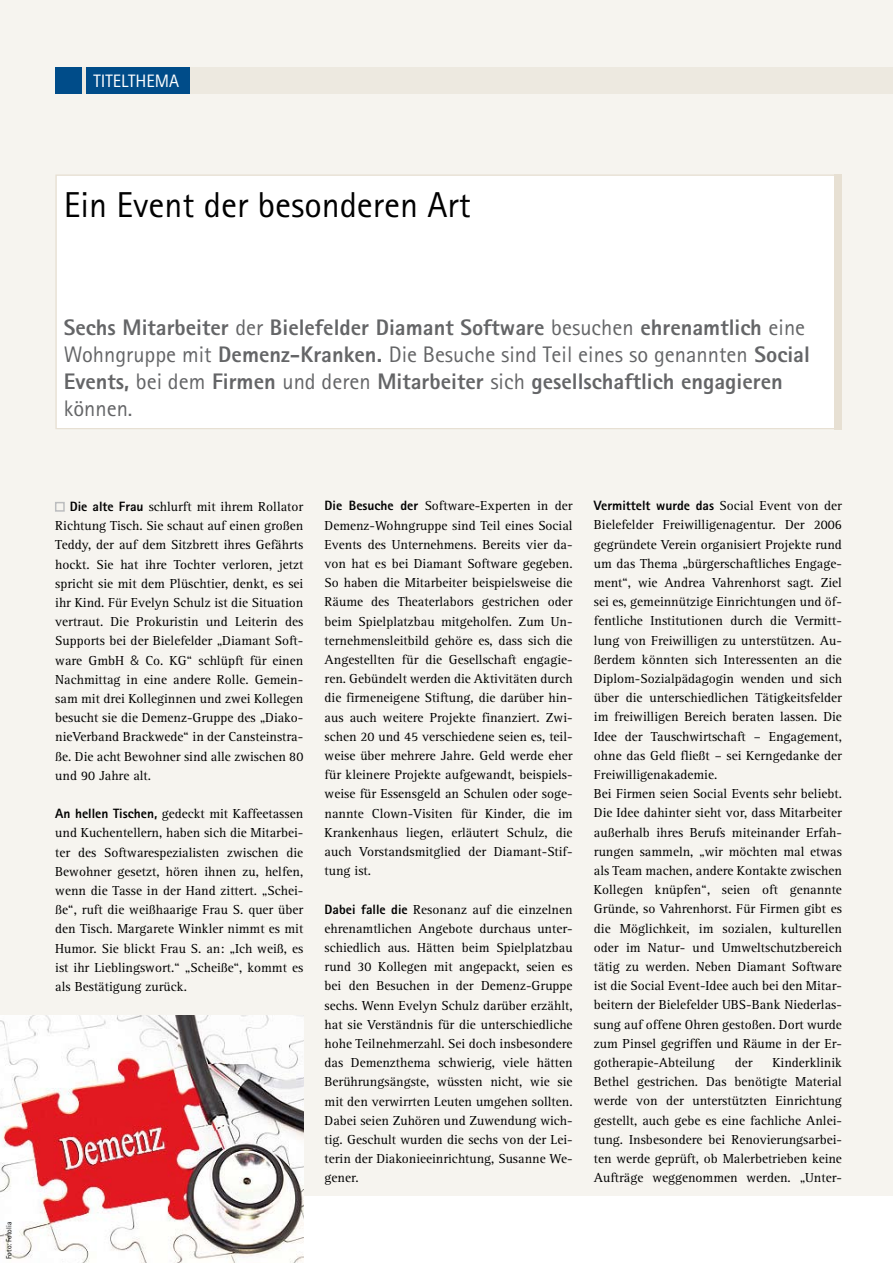
<style>
.page{position:relative;width:893px;height:1263px;background:#fff}
.page>*{position:absolute;margin:0;border:0;box-sizing:border-box;transform-origin:0 0}
.t1{font:36px "Rotis Sans Serif";color:#000}
.t2{font:800 22.5px/27px "Rotis Sans Serif";color:#646567}
.t3{font:18px "Rotis Sans Serif";color:#fff}
.t4{font:13.5px/19.2px "Rotis Serif";color:#000;text-align:justify}
.t5{font:800 13.5px "Rotis Sans Serif";color:#000}
.t6{font:7.5px "Rotis Sans Serif";color:#000}
.s1{font-weight:400}
.s2{font-family:"Rotis Sans Serif";font-weight:800}
.s3{font-family:"Frutiger";font-weight:300}
.s4{font-family:"Rotis Serif";font-weight:400}
</style>
<div class="page">
<div style="left:0;top:0;width:893px;height:1195px;background:#f6f4ef"></div>
<div style="left:55px;top:174px;width:787px;height:255px;background:#fff"></div>
<div style="left:189px;top:67px;width:704px;height:26px;background:#ede9e0"></div>
<div style="left:85px;top:67px;width:104px;height:26px;background:#004c89"></div>
<div style="left:55px;top:67px;width:27px;height:26px;background:#004c89"></div>
<hr style="left:82px;top:67px;width:3px;height:26px;background:#ede9e0">
<div style="left:55px;top:174px;width:787px;height:255px;border:2px solid #e7e0d3"></div>
<div style="left:834px;top:174px;width:8px;height:255px;background:#e7e0d3"></div>
<div style="left:55px;top:502px;width:10px;height:10px;border:2px solid #bcbdbf"></div>
<img style="left:0;top:1015px;width:303px;height:248px">
<p class="t6" style="left:4px;top:1259px;width:38px;rotate:-90deg">Foto: Fotolia</p>
<h3 class="t3" style="left:94px;top:70px;width:87px">titelthema</h3>
<h1 class="t1" style="left:64px;top:183px;width:409px">Ein Event der besonderen Art</h1>
<p class="t2" style="left:64px;top:314px;width:747px">Sechs Mitarbeiter <span class="s1">der</span> Bielefelder Diamant Software <span class="s1">besuchen</span> ehrenamtlich <span class="s1">eine Wohngruppe mit</span> Demenz-Kranken. <span class="s1">Die Besuche sind Teil eines so genannten</span> Social Events, <span class="s1">bei dem</span> Firmen <span class="s1">und deren</span> Mitarbeiter <span class="s1">sich</span> gesellschaftlich engagieren <span class="s1">können.</span></p>
<p class="t4" style="left:55px;top:497px;width:250px;text-indent:14px"><span class="s2">Die alte Frau</span> schlurft mit ihrem Rollator Richtung Tisch. Sie schaut auf einen großen Teddy, der auf dem Sitzbrett ihres Gefährts hockt. Sie hat ihre Tochter verloren, jetzt spricht sie mit dem Plüschtier, denkt, es sei ihr Kind. Für Evelyn Schulz ist die Situation vertraut. Die Prokuristin und Leiterin des Supports bei der Bielefelder „Diamant Soft&shy;ware GmbH <span class="s3">&amp;</span> Co. KG“ schlüpft für einen Nachmittag in eine andere Rolle. Gemein&shy;sam mit drei Kolleginnen und zwei Kollegen besucht sie die Demenz-Gruppe des „Diako&shy;nieVerband Brackwede“ in der Cansteinstra&shy;ße. Die acht Bewohner sind alle zwischen 80 und 90 Jahre alt.</p>
<p class="t4" style="left:55px;top:804px;width:250px"><span class="s2">An hellen Tischen,</span> gedeckt mit Kaffeetassen und Kuchentellern, haben sich die Mitarbei&shy;ter des Softwarespezialisten zwischen die Bewohner gesetzt, hören ihnen zu, helfen, wenn die Tasse in der Hand zittert. „Schei&shy;ße“, ruft die weißhaarige Frau S. quer über den Tisch. Margarete Winkler nimmt es mit Humor. Sie blickt Frau S. an: „Ich weiß, es ist ihr Lieblingswort.“ „Scheiße“, kommt es als Bestätigung zurück.</p>
<p class="t4" style="left:325px;top:497px;width:250px"><span class="s2">Die Besuche der</span> Software-Experten in der Demenz-Wohngruppe sind Teil eines Social Events des Unternehmens. Bereits vier da&shy;von hat es bei Diamant Software gegeben.<br>So haben die Mitarbeiter beispielsweise die Räume des Theaterlabors gestrichen oder beim Spielplatzbau mitgeholfen. Zum Un&shy;ternehmensleitbild gehöre es, dass sich die Angestellten für die Gesellschaft engagie&shy;ren. Gebündelt werden die Aktivitäten durch die firmeneigene Stiftung, die darüber hin&shy;aus auch weitere Projekte finanziert. Zwi&shy;schen 20 und 45 verschiedene seien es, teil&shy;weise über mehrere Jahre. Geld werde eher für kleinere Projekte aufgewandt, beispiels&shy;weise für Essensgeld an Schulen oder soge&shy;nannte Clown-Visiten für Kinder, die im Krankenhaus liegen, erläutert Schulz, die auch Vorstandsmitglied der Diamant-Stif&shy;tung ist.</p>
<p class="t4" style="left:325px;top:900px;width:250px"><span class="s2">Dabei falle die</span> Resonanz auf die einzelnen ehrenamtlichen Angebote durchaus unter&shy;schiedlich aus. Hätten beim Spielplatzbau rund 30 Kollegen mit angepackt, seien es bei den Besuchen in der Demenz-Gruppe sechs. Wenn Evelyn Schulz darüber erzählt, hat sie Verständnis für die unterschiedliche hohe Teilnehmerzahl. Sei doch insbesondere das Demenzthema schwierig, viele hätten Berührungsängste, wüssten nicht, wie sie mit den verwirrten Leuten umgehen sollten.<br>Dabei seien Zuhören und Zuwendung wich&shy;tig. Geschult wurden die sechs von der Lei&shy;terin der Diakonieeinrichtung, Susanne We&shy;gener.</p>
<p class="t5" style="left:594px;top:497px;width:250px">Vermittelt wurde das <span class="s4">Social Event von der</span></p>
<p class="t4" style="left:594px;top:516px;width:250px;text-align:left">Bielefelder Freiwilligenagentur. Der 2006 gegründete Verein organisiert Projekte rund um das Thema „bürgerschaftliches Engage&shy;ment“, wie Andrea Vahrenhorst sagt. Ziel sei es, gemeinnützige Einrichtungen und öf&shy;fentliche Institutionen durch die Vermitt&shy;lung von Freiwilligen zu unterstützen. Au&shy;ßerdem könnten sich Interessenten an die Diplom-Sozialpädagogin wenden und sich über die unterschiedlichen Tätigkeitsfelder im freiwilligen Bereich beraten lassen. Die Idee der Tauschwirtschaft – Engagement, ohne das Geld fließt – sei Kerngedanke der Freiwilligenakademie.<br>Bei Firmen seien Social Events sehr beliebt.<br>Die Idee dahinter sieht vor, dass Mitarbeiter außerhalb ihres Berufs miteinander Erfah&shy;rungen sammeln, „wir möchten mal etwas als Team machen, andere Kontakte zwischen Kollegen knüpfen“, seien oft genannte Gründe, so Vahrenhorst. Für Firmen gibt es die Möglichkeit, im sozialen, kulturellen oder im Natur- und Umweltschutzbereich tätig zu werden. Neben Diamant Software ist die Social Event-Idee auch bei den Mitar&shy;beitern der Bielefelder UBS-Bank Niederlas&shy;sung auf offene Ohren gestoßen. Dort wurde zum Pinsel gegriffen und Räume in der Er&shy;gotherapie-Abteilung</p>
<p class="t4" style="left:594px;top:1053px;width:250px;text-indent:178px">Kinderklinik Bethel gestrichen. Das benötigte Material werde von der unterstützten Einrichtung gestellt, auch gebe es eine fachliche Anlei&shy;tung. Insbesondere bei Renovierungsarbei&shy;ten werde geprüft, ob Malerbetrieben keine Aufträge weggenommen werden. „Unter-</p>
<p class="t4" style="left:735px;top:1053px;width:19px">der</p>
</div>
